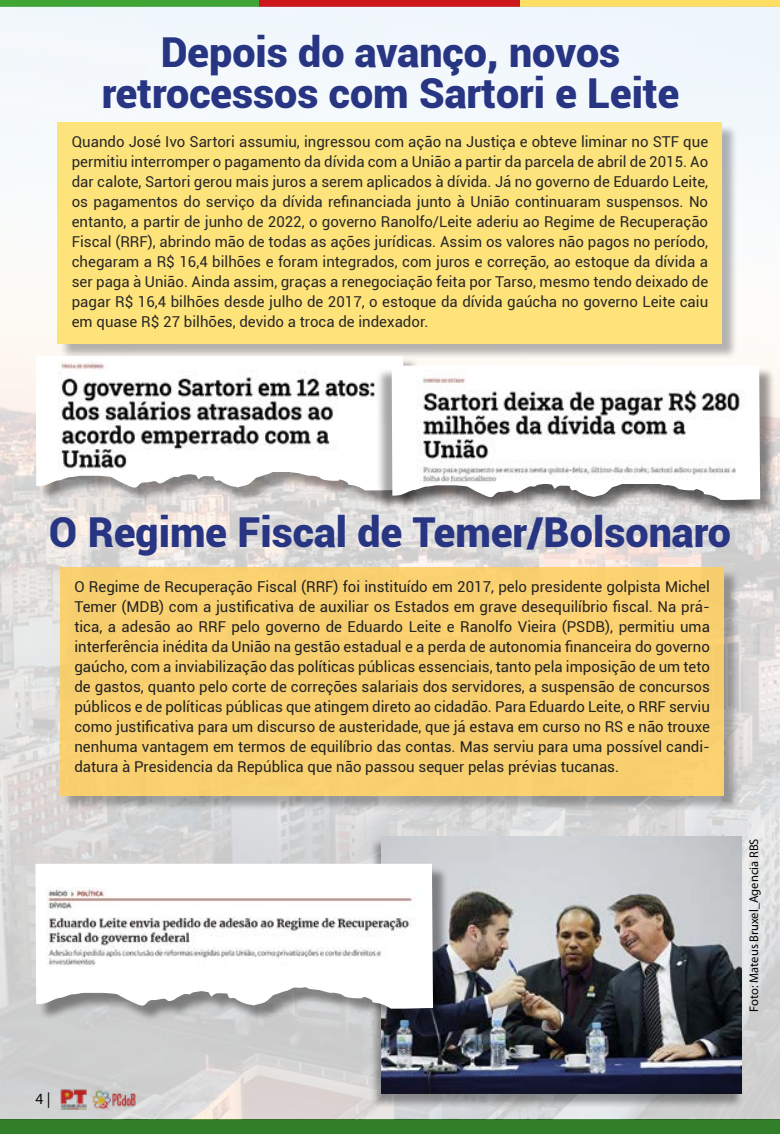
<style>
.page{position:relative;width:780px;height:1134px;background:#fff}
.page>*{position:absolute;margin:0;border:0;box-sizing:border-box;transform-origin:0 0}
.t1{font:900 41.25px/41.2px "Roboto";color:#283583;text-align:center}
.t2{font:15.5px "Myriad Pro";color:#000}
.t3{font:15px/20px "Roboto";color:#000;text-align:justify}
.t4{font:12.5px "Myriad Pro";color:#000}
</style>
<div class="page">
<div style="left:0;top:0;width:260px;height:7px;background:#3fa535"></div>
<div style="left:519px;top:0;width:261px;height:7px;background:#ffdf63"></div>
<div style="left:259px;top:0;width:260px;height:7px;background:#cd171a"></div>
<div style="left:0;top:1119px;width:780px;height:15px;background:#317f29"></div>
<img style="left:0;top:7px;width:780px;height:1112px">
<div style="left:60px;top:124px;width:677px;height:235px;background:#000;opacity:.35"></div>
<div style="left:58px;top:122px;width:664px;height:222px;background:#fee37b"></div>
<div style="left:62px;top:569px;width:678px;height:243px;background:#000;opacity:.35"></div>
<div style="left:60px;top:567px;width:664px;height:229px;background:#f9d070"></div>
<div style="left:370px;top:838px;width:374px;height:270px;background:#000;opacity:.35"></div>
<img style="left:381px;top:837px;width:361px;height:257px">
<div style="left:38px;top:358px;width:382px;height:148px;background:#000;opacity:.4"></div>
<svg style="left:36px;top:356px;width:368px;height:134px"></svg>
<img style="left:59px;top:362px;width:333px;height:109px">
<div style="left:376px;top:368px;width:381px;height:147px;background:#000;opacity:.35"></div>
<div style="left:394px;top:368px;width:382px;height:147px;background:#000;opacity:.4"></div>
<svg style="left:391px;top:366px;width:369px;height:134px"></svg>
<img style="left:406px;top:370px;width:346px;height:113px">
<div style="left:38px;top:866px;width:411px;height:159px;background:#000;opacity:.4"></div>
<svg style="left:35px;top:864px;width:398px;height:145px"></svg>
<img style="left:47px;top:887px;width:375px;height:85px">
<h1 class="t1" style="left:102px;top:30px;width:579px">Depois do avanço, novos retrocessos com Sartori e Leite</h1>
<p class="t3" style="left:72px;top:132px;width:638px">Quando José Ivo Sartori assumiu, ingressou com ação na Justiça e obteve liminar no STF que permitiu interromper o pagamento da dívida com a União a partir da parcela de abril de 2015. Ao dar calote, Sartori gerou mais juros a serem aplicados à dívida. Já no governo de Eduardo Leite, os pagamentos do serviço da dívida refinanciada junto à União continuaram suspensos. No entanto, a partir de junho de 2022, o governo Ranolfo/Leite aderiu ao Regime de Recuperação Fiscal (RRF), abrindo mão de todas as ações jurídicas. Assim os valores não pagos no período, chegaram a R$ 16,4 bilhões e foram integrados, com juros e correção, ao estoque da dívida a ser paga à União. Ainda assim, graças a renegociação feita por Tarso, mesmo tendo deixado de pagar R$ 16,4 bilhões desde julho de 2017, o estoque da dívida gaúcha no governo Leite caiu em quase R$ 27 bilhões, devido a troca de indexador.</p>
<h1 class="t1" style="left:49px;top:510px;width:683px">O Regime Fiscal de Temer/Bolsonaro</h1>
<p class="t3" style="left:74px;top:576px;width:637px">O Regime de Recuperação Fiscal (RRF) foi instituído em 2017, pelo presidente golpista Michel Temer (MDB) com a justificativa de auxiliar os Estados em grave desequilíbrio fiscal. Na prá&shy;tica, a adesão ao RRF pelo governo de Eduardo Leite e Ranolfo Vieira (PSDB), permitiu uma interferência inédita da União na gestão estadual e a perda de autonomia financeira do governo gaúcho, com a inviabilização das políticas públicas essenciais, tanto pela imposição de um teto de gastos, quanto pelo corte de correções salariais dos servidores, a suspensão de concursos públicos e de políticas públicas que atingem direto ao cidadão. Para Eduardo Leite, o RRF serviu como justificativa para um discurso de austeridade, que já estava em curso no RS e não trouxe nenhuma vantagem em termos de equilíbrio das contas. Mas serviu para uma possível candi&shy;datura à Presidencia da República que não passou sequer pelas prévias tucanas.</p>
<p class="t4" style="left:747px;top:1011px;width:174px;rotate:-90deg">Foto: Mateus Bruxel_Agencia RBS</p>
<p class="t2" style="left:35px;top:1091px;width:16px">4 |</p>
</div>
